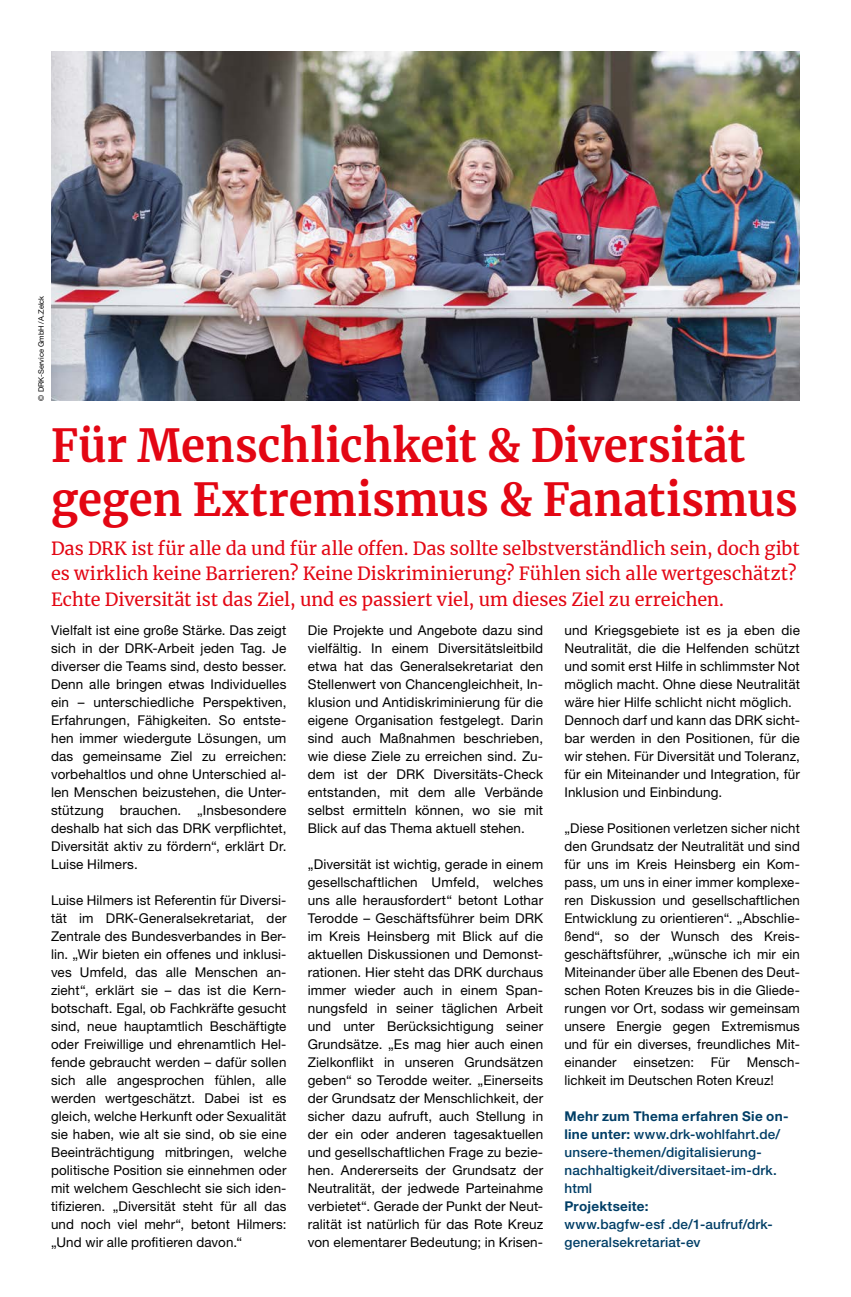
<style>
.page{position:relative;width:851px;height:1297px;background:#fff}
.page>*{position:absolute;margin:0;border:0;box-sizing:border-box;transform-origin:0 0}
.MGB_Headline{font:700 45px/54px "Merriweather";color:#e30613}
.MGB_Subline{font:18px/25.5px "Merriweather";letter-spacing:-.005em;color:#e30613}
.MGB_Copy{font:13.5px/18px "Helvetica Neue LT Pro";letter-spacing:.01em;color:#000;text-align:justify}
.MGB_Info{font:500 13.5px/18px "Helvetica Neue LT Pro";letter-spacing:.015em;color:#003e66}
.MGB_Fotocredits{font:7.5px "Helvetica Neue LT Pro";color:#000}
.s1{font-weight:700}
</style>
<div class="page">
<img style="left:51px;top:51px;width:748px;height:349px">
<p class="MGB_Fotocredits" style="left:37px;top:401px;width:106px;rotate:-90deg">© DRK-Service GmbH/A.Zelck</p>
<p class="MGB_Headline" style="left:51px;top:418px;width:748px">Für Menschlichkeit &amp; Diversität gegen Extremismus &amp; Fanatismus</p>
<p class="MGB_Subline" style="left:51px;top:535px;width:750px">Das DRK ist für alle da und für alle offen. Das sollte selbstverständlich sein, doch gibt es wirklich keine Barrieren? Keine Diskriminierung? Fühlen sich alle wertgeschätzt?<br>Echte Diversität ist das Ziel, und es passiert viel, um dieses Ziel zu erreichen.</p>
<p class="MGB_Copy" style="left:51px;top:620px;width:237px">Vielfalt ist eine große Stärke. Das zeigt sich in der DRK-Arbeit jeden Tag. Je diverser die Teams sind, desto besser.<br>Denn alle bringen etwas Individuelles ein – unterschiedliche Perspektiven, Erfahrungen, Fähigkeiten. So entste&shy;hen immer wiedergute Lösungen, um das gemeinsame Ziel zu erreichen: vorbehaltlos und ohne Unterschied al&shy;len Menschen beizustehen, die Unter&shy;stützung brauchen. „Insbesondere deshalb hat sich das DRK verpflichtet, Diversität aktiv zu fördern“, erklärt Dr.<br>Luise Hilmers.</p>
<p class="MGB_Copy" style="left:51px;top:890px;width:237px">Luise Hilmers ist Referentin für Diversi&shy;tät im DRK-Generalsekretariat, der Zentrale des Bundesverbandes in Ber&shy;lin. „Wir bieten ein offenes und inklusi&shy;ves Umfeld, das alle Menschen an&shy;zieht“, erklärt sie – das ist die Kern&shy;botschaft. Egal, ob Fachkräfte gesucht sind, neue hauptamtlich Beschäftigte oder Freiwillige und ehrenamtlich Hel&shy;fende gebraucht werden – dafür sollen sich alle angesprochen fühlen, alle werden wertgeschätzt. Dabei ist es gleich, welche Herkunft oder Sexualität sie haben, wie alt sie sind, ob sie eine Beeinträchtigung mitbringen, welche politische Position sie einnehmen oder mit welchem Geschlecht sie sich iden&shy;tifizieren. „Diversität steht für all das und noch viel mehr“, betont Hilmers: „Und wir alle profitieren davon.“</p>
<p class="MGB_Copy" style="left:308px;top:620px;width:237px">Die Projekte und Angebote dazu sind vielfältig. In einem Diversitätsleitbild etwa hat das Generalsekretariat den Stellenwert von Chancengleichheit, In&shy;klusion und Antidiskriminierung für die eigene Organisation festgelegt. Darin sind auch Maßnahmen beschrieben, wie diese Ziele zu erreichen sind. Zu&shy;dem ist der DRK Diversitäts-Check entstanden, mit dem alle Verbände selbst ermitteln können, wo sie mit Blick auf das Thema aktuell stehen.</p>
<p class="MGB_Copy" style="left:308px;top:854px;width:237px">„Diversität ist wichtig, gerade in einem gesellschaftlichen Umfeld, welches uns alle herausfordert“ betont Lothar Terodde – Geschäftsführer beim DRK im Kreis Heinsberg mit Blick auf die aktuellen Diskussionen und Demonst&shy;rationen. Hier steht das DRK durchaus immer wieder auch in einem Span&shy;nungsfeld in seiner täglichen Arbeit und unter Berücksichtigung seiner Grundsätze. „Es mag hier auch einen Zielkonflikt in unseren Grundsätzen geben“ so Terodde weiter. „Einerseits der Grundsatz der Menschlichkeit, der sicher dazu aufruft, auch Stellung in der ein oder anderen tagesaktuellen und gesellschaftlichen Frage zu bezie&shy;hen. Andererseits der Grundsatz der Neutralität, der jedwede Parteinahme verbietet“. Gerade der Punkt der Neut&shy;ralität ist natürlich für das Rote Kreuz von elementarer Bedeutung; in Krisen-</p>
<p class="MGB_Copy" style="left:564px;top:620px;width:237px">und Kriegsgebiete ist es ja eben die Neutralität, die die Helfenden schützt und somit erst Hilfe in schlimmster Not möglich macht. Ohne diese Neutralität wäre hier Hilfe schlicht nicht möglich.</p>
<p class="MGB_Copy" style="left:564px;top:710px;width:237px">Dennoch darf und kann das DRK sicht&shy;bar werden in den Positionen, für die wir stehen. Für Diversität und Toleranz, für ein Miteinander und Integration, für Inklusion und Einbindung.</p>
<p class="MGB_Copy" style="left:564px;top:818px;width:237px">„Diese Positionen verletzen sicher nicht den Grundsatz der Neutralität und sind für uns im Kreis Heinsberg ein Kom&shy;pass, um uns in einer immer komplexe&shy;ren Diskussion und gesellschaftlichen Entwicklung zu orientieren“. „Abschlie&shy;ßend“, so der Wunsch des Kreis&shy;geschäftsführer, „wünsche ich mir ein Miteinander über alle Ebenen des Deut&shy;schen Roten Kreuzes bis in die Gliede&shy;rungen vor Ort, sodass wir gemeinsam unsere Energie gegen Extremismus und für ein diverses, freundliches Mit&shy;einander einsetzen: Für Mensch&shy;lichkeit im Deutschen Roten Kreuz!</p>
<p class="MGB_Info" style="left:564px;top:1107px;width:225px"><span class="s1">Mehr zum Thema erfahren Sie on&shy;line unter:</span> www.drk-wohlfahrt.de/ unsere-themen/digitalisierung&shy;nachhaltigkeit/diversitaet-im-drk. html</p>
<p class="MGB_Info" style="left:564px;top:1197px;width:210px"><span class="s1">Projektseite:<br></span>www.bagfw-esf .de/1-aufruf/drk&shy;generalsekretariat-ev</p>
</div>
